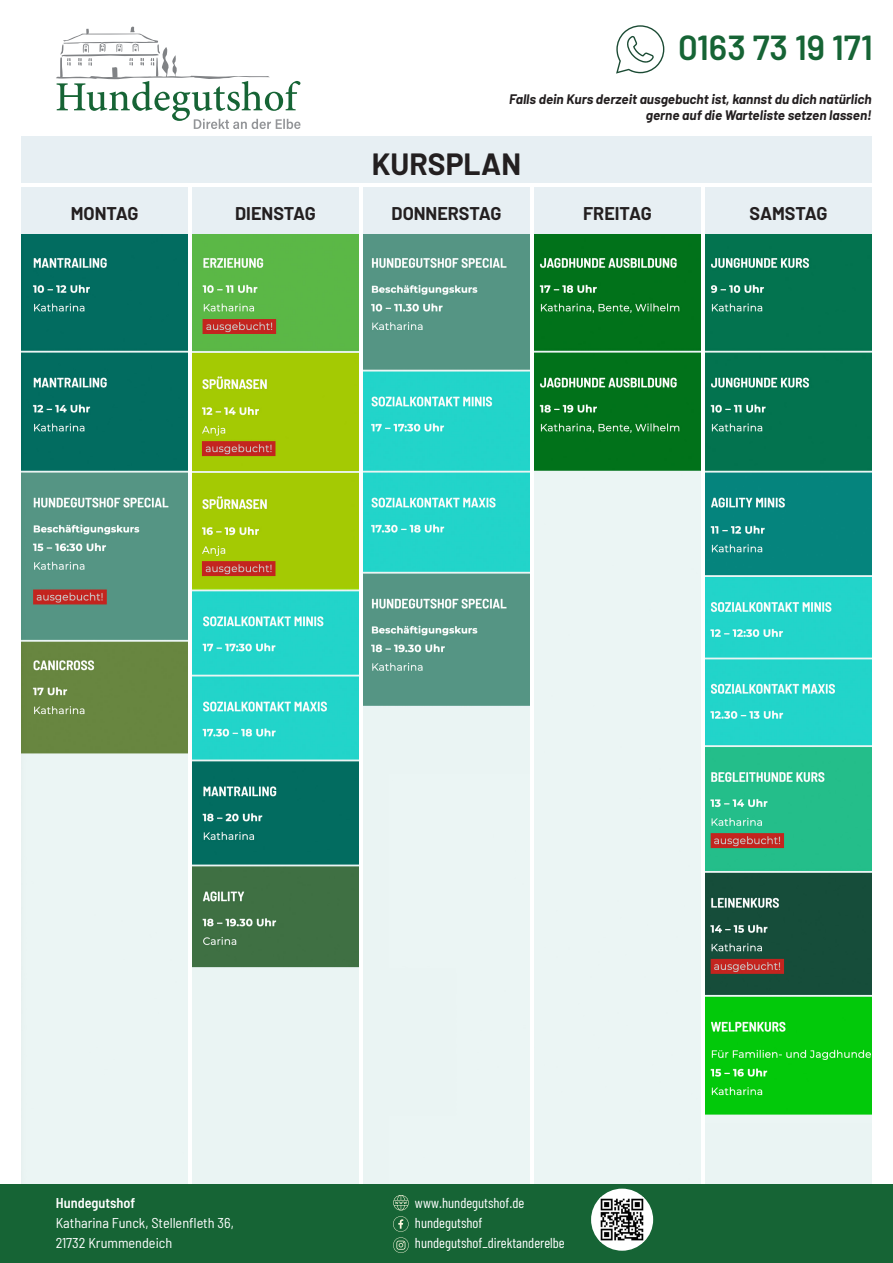
<style>
.page{position:relative;width:893px;height:1263px;background:#fff}
.page>*{position:absolute;margin:0;border:0;box-sizing:border-box;transform-origin:0 0}
.t1{font:600 34.65px "Barlow";color:#166435}
.t2{font:700 30px "Barlow";color:#231f20}
.t3{font:700 18px "Barlow";color:#231f20}
.t4{font:14.4px "Barlow Condensed";color:#fff}
.t5{font:semi-condensed 14.25px/20.4px "Barlow";color:#fff}
.t6{font:600 semi-condensed 14.25px "Barlow";color:#fff}
.t7{font:italic 700 13.5px "Barlow";color:#231f20}
</style>
<div class="page">
<img style="left:21px;top:234px;width:167px;height:950px">
<img style="left:192px;top:234px;width:167px;height:950px">
<img style="left:363px;top:234px;width:167px;height:950px">
<img style="left:534px;top:234px;width:167px;height:950px">
<img style="left:705px;top:234px;width:167px;height:950px">
<div style="left:21px;top:187px;width:167px;height:47px;background:#e7eff3"></div>
<div style="left:192px;top:187px;width:167px;height:47px;background:#e7eff3"></div>
<div style="left:363px;top:187px;width:167px;height:47px;background:#e7eff3"></div>
<div style="left:534px;top:187px;width:167px;height:47px;background:#e7eff3"></div>
<div style="left:705px;top:187px;width:167px;height:47px;background:#e7eff3"></div>
<div style="left:21px;top:136px;width:851px;height:47px;background:#e7eff3"></div>
<svg style="left:56px;top:27px;width:245px;height:102px"></svg>
<svg style="left:616px;top:25px;width:48px;height:49px"></svg>
<div style="left:0;top:1184px;width:893px;height:79px;background:#166435"></div>
<div style="left:591px;top:1188px;width:62px;height:63px;background:#fff;border-radius:50%"></div>
<img style="left:599px;top:1197px;width:45px;height:45px">
<svg style="left:393px;top:1216px;width:16px;height:37px"></svg>
<svg style="left:393px;top:1195px;width:16px;height:15px"></svg>
<p class="t1" style="left:678px;top:26px;width:196px">0163 73 19 171</p>
<p class="t7" style="left:509px;top:91px;width:364px">Falls dein Kurs derzeit ausgebucht ist, kannst du dich natürlich</p>
<p class="t7" style="left:646px;top:107px;width:227px">gerne auf die Warteliste setzen lassen!</p>
<p class="t2" style="left:372px;top:145px;width:151px">KURSPLAN</p>
<p class="t3" style="left:71px;top:202px;width:69px">MONTAG</p>
<p class="t3" style="left:235px;top:202px;width:82px">DIENSTAG</p>
<p class="t3" style="left:392px;top:202px;width:111px">DONNERSTAG</p>
<p class="t3" style="left:583px;top:202px;width:70px">FREITAG</p>
<p class="t3" style="left:749px;top:202px;width:80px">SAMSTAG</p>
<p class="t6" style="left:56px;top:1193px;width:81px">Hundegutshof</p>
<p class="t5" style="left:56px;top:1212px;width:180px">Katharina Funck, Stellenfleth 36,<br>21732 Krummendeich</p>
<p class="t4" style="left:415px;top:1194px;width:111px">www.hundegutshof.de</p>
<p class="t4" style="left:415px;top:1214px;width:69px">hundegutshof</p>
<p class="t4" style="left:415px;top:1234px;width:151px">hundegutshof_direktanderelbe</p>
</div>
